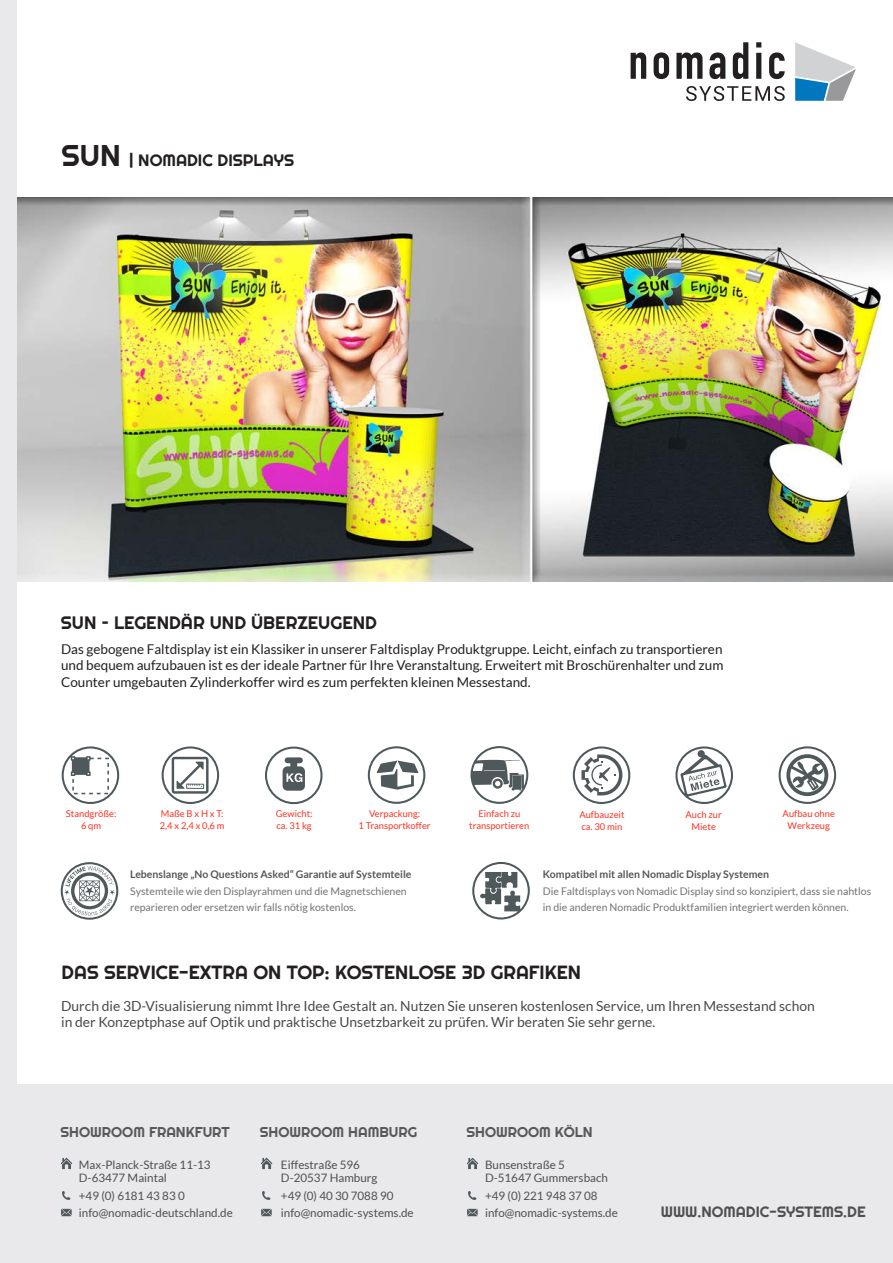
<style>
.page{position:relative;width:893px;height:1263px;background:#fff}
.page>*{position:absolute;margin:0;border:0;box-sizing:border-box;transform-origin:0 0}
.t1{font:19.2px "Righteous";color:#231f20}
.t2{font:18px "Righteous";color:#231f20}
.t3{font:16.5px "Righteous";color:#231f20}
.t4{font:15px "Righteous";color:#4e4f50}
.t5{font:14.25px "Righteous";color:#57585a}
.t6{font:13.8px/16.6px "Lato";color:#48494a}
.t7{font:13.5px/16.2px "Lato";color:#231f20;text-align:justify}
.t8{font:700 13.5px "Helvetica";color:#4f595b}
.t9{font:300 13.5px "Helvetica";color:#4f595b}
.t10{font:11.7px/13.5px "Lato";color:#4e4f50}
.t11{font:10.5px/16.5px "Lato";color:#717275}
.t12{font:700 10.5px "Lato";color:#565759}
.t13{font:9.3px/12px "Lato";color:#ff3120;text-align:center}
.s1{font-size:30px}
.s2{font-weight:700}
</style>
<div class="page">
<svg style="left:470px;top:746px;width:58px;height:58px"></svg>
<svg style="left:675px;top:746px;width:58px;height:58px"></svg>
<svg style="left:573px;top:746px;width:57px;height:58px"></svg>
<svg style="left:162px;top:746px;width:57px;height:58px"></svg>
<svg style="left:779px;top:746px;width:57px;height:58px"></svg>
<svg style="left:368px;top:746px;width:57px;height:58px"></svg>
<svg style="left:265px;top:746px;width:58px;height:58px"></svg>
<svg style="left:62px;top:746px;width:57px;height:58px"></svg>
<img style="left:17px;top:198px;width:876px;height:384px">
<svg style="left:61px;top:862px;width:57px;height:58px"></svg>
<svg style="left:472px;top:862px;width:58px;height:57px"></svg>
<svg style="left:795px;top:42px;width:61px;height:59px"></svg>
<svg style="left:686px;top:86px;width:99px;height:15px"></svg>
<svg style="left:631px;top:52px;width:15px;height:27px"></svg>
<svg style="left:654px;top:52px;width:15px;height:27px"></svg>
<svg style="left:676px;top:52px;width:26px;height:27px"></svg>
<svg style="left:709px;top:52px;width:16px;height:27px"></svg>
<svg style="left:733px;top:42px;width:15px;height:37px"></svg>
<svg style="left:756px;top:42px;width:5px;height:37px"></svg>
<svg style="left:769px;top:52px;width:16px;height:27px"></svg>
<div style="left:0;top:0;width:16px;height:1263px;background:#e9e8ea"></div>
<div style="left:0;top:1084px;width:893px;height:179px;background:#e9e8ea"></div>
<svg style="left:61px;top:1158px;width:11px;height:11px"></svg>
<svg style="left:62px;top:1191px;width:8px;height:9px"></svg>
<svg style="left:61px;top:1209px;width:11px;height:7px"></svg>
<svg style="left:261px;top:1158px;width:11px;height:11px"></svg>
<svg style="left:262px;top:1191px;width:8px;height:9px"></svg>
<svg style="left:261px;top:1209px;width:11px;height:7px"></svg>
<svg style="left:467px;top:1158px;width:11px;height:11px"></svg>
<svg style="left:468px;top:1191px;width:8px;height:9px"></svg>
<svg style="left:467px;top:1209px;width:11px;height:7px"></svg>
<p class="t3" style="left:62px;top:150px;width:234px"><span class="s1">SUN</span> | NOMADIC DISPLAYS</p>
<h2 class="t2" style="left:61px;top:612px;width:318px">SUN – LEGENDÄR UND ÜBERZEUGEND</h2>
<p class="t7" style="left:61px;top:641px;width:664px">Das gebogene Faltdisplay ist ein Klassiker in unserer Faltdisplay Produktgruppe. Leicht, einfach zu transportieren und bequem aufzubauen ist es der ideale Partner für Ihre Veranstaltung. Erweitert mit Broschürenhalter und zum Counter umgebauten Zylinderkoffer wird es zum perfekten kleinen Messestand.</p>
<p class="t9" style="left:373px;top:630px;width:137px"><span class="s2">Hotline</span> 0800 666 2345</p>
<p class="t13" style="left:66px;top:808px;width:52px">Standgröße:<br>6 qm</p>
<p class="t13" style="left:160px;top:807px;width:66px;text-align:left">Maße B x H x T:<br>2,4 x 2,4 x 0,6 m</p>
<p class="t13" style="left:276px;top:807px;width:38px;text-align:left">Gewicht: ca. 31 kg</p>
<p class="t13" style="left:359px;top:807px;width:74px">Verpackung:<br>1 Transportkoffer</p>
<p class="t13" style="left:469px;top:807px;width:62px">Einfach zu transportieren</p>
<p class="t13" style="left:579px;top:808px;width:47px;text-align:left">Aufbauzeit ca. 30 min</p>
<p class="t13" style="left:686px;top:808px;width:38px">Auch zur<br>Miete</p>
<p class="t13" style="left:783px;top:808px;width:54px">Aufbau ohne<br>Werkzeug</p>
<p class="t12" style="left:130px;top:869px;width:283px">Lebenslange „No Questions Asked“ Garantie auf Systemteile</p>
<p class="t11" style="left:130px;top:883px;width:278px">Systemteile wie den Displayrahmen und die Magnetschienen reparieren oder ersetzen wir falls nötig kostenlos.</p>
<p class="t12" style="left:543px;top:868px;width:228px">Kompatibel mit allen Nomadic Display Systemen</p>
<p class="t11" style="left:543px;top:883px;width:330px">Die Faltdisplays von Nomadic Display sind so konzipiert, dass sie nahtlos in die anderen Nomadic Produktfamilien integriert werden können.</p>
<h1 class="t1" style="left:62px;top:961px;width:521px">DAS SERVICE-EXTRA ON TOP: KOSTENLOSE 3D GRAFIKEN</h1>
<p class="t6" style="left:61px;top:997px;width:755px">Durch die 3D-Visualisierung nimmt Ihre Idee Gestalt an. Nutzen Sie unseren kostenlosen Service, um Ihren Messestand schon in der Konzeptphase auf Optik und praktische Unsetzbarkeit zu prüfen. Wir beraten Sie sehr gerne.</p>
<p class="t5" style="left:61px;top:1123px;width:171px">SHOWROOM FRANKFURT</p>
<p class="t10" style="left:79px;top:1158px;width:133px">Max-Planck-Straße 11-13<br>D-63477 Maintal</p>
<p class="t10" style="left:79px;top:1188px;width:155px;line-height:16.5px">+49 (0) 6181 43 83 0 info@nomadic-deutschland.de</p>
<p class="t5" style="left:260px;top:1123px;width:159px">SHOWROOM HAMBURG</p>
<p class="t10" style="left:281px;top:1158px;width:98px">Eiffestraße 596<br>D-20537 Hamburg</p>
<p class="t10" style="left:281px;top:1188px;width:134px;line-height:16.5px">+49 (0) 40 30 7088 90 info@nomadic-systems.de</p>
<p class="t8" style="left:329px;top:1201px;width:46px">Hotline</p>
<p class="t8" style="left:329px;top:1207px;width:46px">Hotline</p>
<p class="t5" style="left:466px;top:1123px;width:128px">SHOWROOM KÖLN</p>
<p class="t10" style="left:485px;top:1158px;width:124px">Bunsenstraße 5<br>D-51647 Gummersbach</p>
<p class="t10" style="left:485px;top:1188px;width:134px;line-height:16.5px">+49 (0) 221 948 37 08 info@nomadic-systems.de</p>
<p class="t9" style="left:577px;top:1199px;width:89px">0800 666 2345</p>
<p class="t9" style="left:783px;top:1199px;width:89px">0800 666 2345</p>
<p class="t4" style="left:661px;top:1203px;width:207px">WWW.NOMADIC-SYSTEMS.DE</p>
<p class="t8" style="left:529px;top:1201px;width:46px">Hotline</p>
<p class="t8" style="left:735px;top:1201px;width:46px">Hotline</p>
<p class="t8" style="left:529px;top:1207px;width:46px">Hotline</p>
<p class="t8" style="left:735px;top:1207px;width:46px">Hotline</p>
</div>
